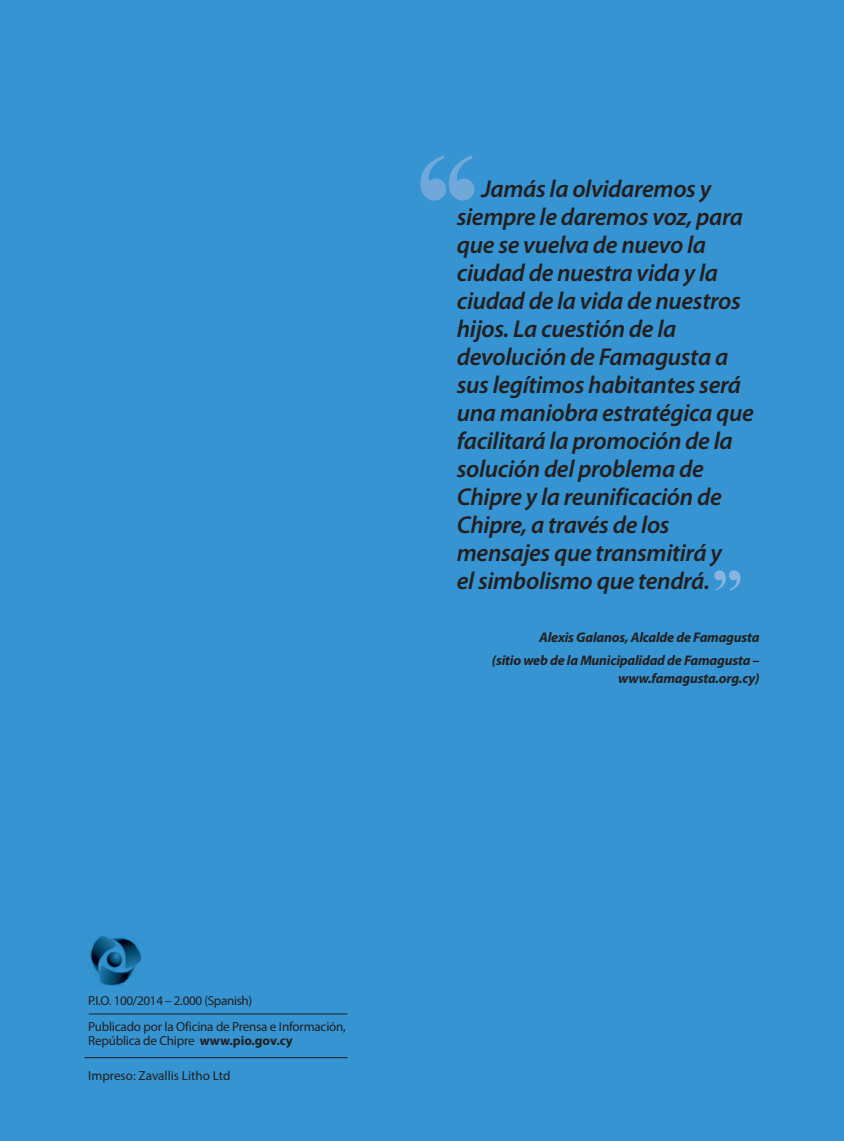
<style>
.page{position:relative;width:844px;height:1141px;background:#fff}
.page>*{position:absolute;margin:0;border:0;box-sizing:border-box;transform-origin:0 0}
.t1{font:700 62.12px "Times New Roman";color:#87b4e0}
.t2{font:italic 600 24.5px/28px "Myriad Pro";letter-spacing:-.015em;color:#231f20}
.t3{font:italic 700 14px/22.8px "Myriad Pro";letter-spacing:-.015em;color:#231f20;text-align:right}
.t4{font:13.12px/26.2px "Myriad Pro";letter-spacing:-.015em;color:#231f20}
.s1{font-weight:700}
</style>
<div class="page">
<div style="left:0;top:0;width:843px;height:1141px;background:#3594d1"></div>
<img style="left:88px;top:936px;width:53px;height:50px">
<hr style="left:84px;top:1057px;width:263px;height:1px;background:#231f20">
<hr style="left:89px;top:1013px;width:258px;height:1px;background:#231f20">
<svg style="left:420px;top:155px;width:54px;height:46px"></svg>
<p class="t2" style="left:457px;top:177px;width:298px;text-indent:25px">Jamás la olvidaremos y siempre le daremos voz, para que se vuelva de nuevo la ciudad de nuestra vida y la ciudad de la vida de nuestros hijos. La cuestión de la devolución de Famagusta a sus legítimos habitantes será una maniobra estratégica que facilitará la promoción de la solución del problema de<br>Chipre y la reunificación de<br>Chipre, a través de los mensajes que transmitirá y<br>el simbolismo que tendrá.</p>
<p class="t3" style="left:492px;top:627px;width:269px">Alexis Galanos, Alcalde de Famagusta<br>(sitio web de la Municipalidad de Famagusta –</p>
<p class="t3" style="left:618px;top:668px;width:143px">www.famagusta.org.cy)</p>
<h1 class="t1" style="left:711px;top:557px;width:33px">”</h1>
<p class="t4" style="left:88px;top:988px;width:259px">P.I.O. 100/2014 – 2.000 (Spanish)<br>Publicado por la Oficina de Prensa e Información,</p>
<p class="t4" style="left:88px;top:1029px;width:206px">República de Chipre <span class="s1">www.pio.gov.cy</span></p>
<p class="t4" style="left:88px;top:1064px;width:144px">Impreso: Zavallis Litho Ltd</p>
</div>
